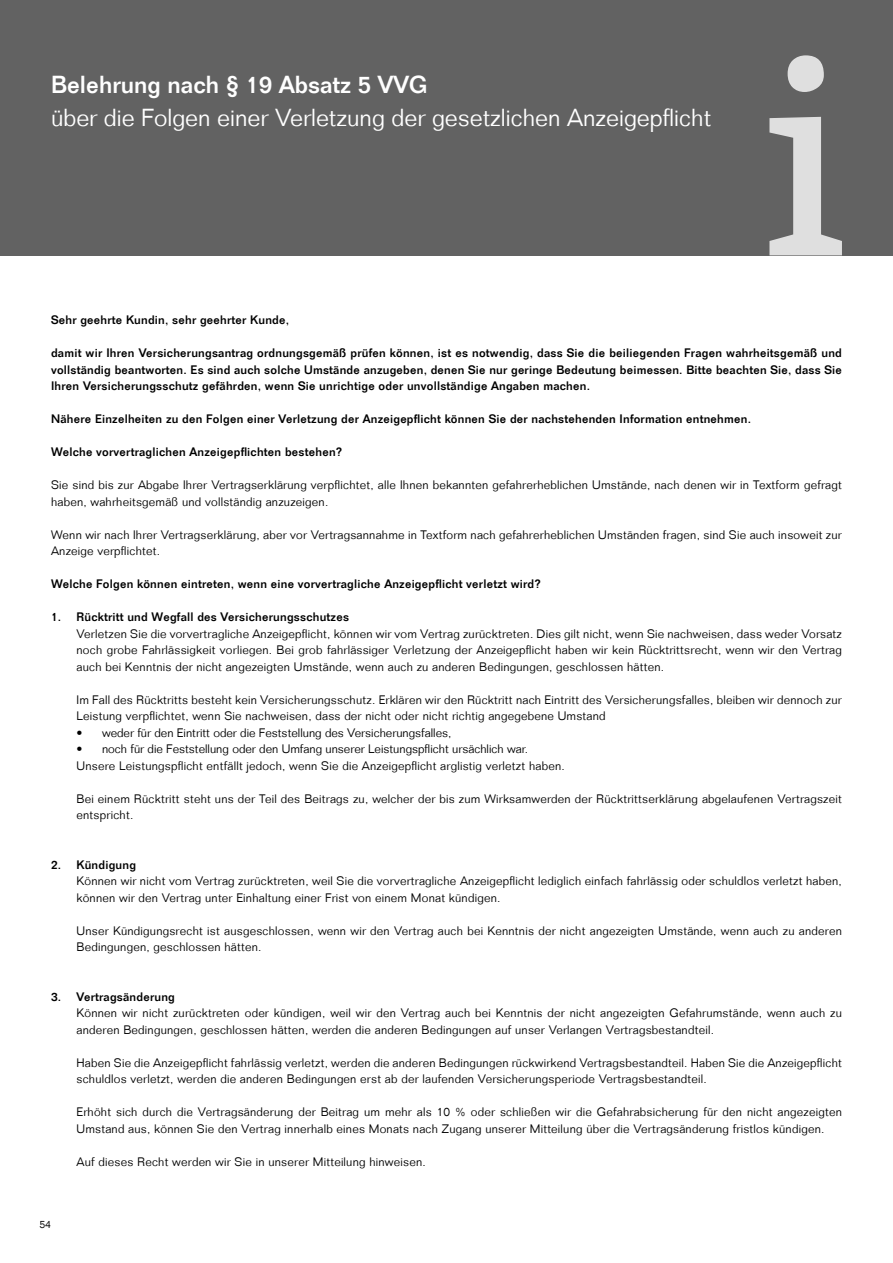
<style>
.page{position:relative;width:893px;height:1263px;background:#fff}
.page>*{position:absolute;margin:0;border:0;box-sizing:border-box;transform-origin:0 0}
.t1{font:300 24px "Folio LT";color:#fff}
.t2{font:500 24px "Folio LT";color:#fff}
.t3{font:300 12px/16.5px "Folio LT";letter-spacing:.02em;color:#000}
.t4{font:500 12px/16.5px "Folio LT";letter-spacing:.02em;color:#000;text-align:justify}
.t5{font:300 12px "Folio LT";color:#000}
.t6{font:300 10.5px "Folio LT";color:#000}
</style>
<div class="page">
<div style="left:0;top:0;width:893px;height:255px;background:#626262"></div>
<svg style="left:769px;top:55px;width:73px;height:200px"></svg>
<h1 class="t2" style="left:51px;top:70px;width:378px">Belehrung nach § 19 Absatz 5 VVG</h1>
<h1 class="t1" style="left:51px;top:103px;width:662px">über die Folgen einer Verletzung der gesetzlichen Anzeigepfl icht</h1>
<p class="t4" style="left:51px;top:312px;width:240px">Sehr geehrte Kundin, sehr geehrter Kunde,</p>
<p class="t4" style="left:51px;top:345px;width:792px">damit wir Ihren Versicherungsantrag ordnungsgemäß prüfen können, ist es notwendig, dass Sie die beiliegenden Fragen wahrheitsgemäß und vollständig beantworten. Es sind auch solche Umstände anzugeben, denen Sie nur geringe Bedeutung beimessen. Bitte beachten Sie, dass Sie Ihren Versicherungsschutz gefährden, wenn Sie unrichtige oder unvollständige Angaben machen.</p>
<p class="t4" style="left:51px;top:411px;width:701px">Nähere Einzelheiten zu den Folgen einer Verletzung der Anzeigepflicht können Sie der nachstehenden Information entnehmen.</p>
<p class="t4" style="left:51px;top:444px;width:293px">Welche vorvertraglichen Anzeigepflichten bestehen?</p>
<p class="t3" style="left:51px;top:477px;width:792px">Sie sind bis zur Abgabe Ihrer Vertragserklärung verpfl ichtet, alle Ihnen bekannten gefahrerheblichen Umstände, nach denen wir in Textform gefragt haben, wahrheitsgemäß und vollständig anzuzeigen.</p>
<p class="t3" style="left:51px;top:526px;width:792px">Wenn wir nach Ihrer Vertragserklärung, aber vor Vertragsannahme in Textform nach gefahrerheblichen Umständen fragen, sind Sie auch insoweit zur<br>Anzeige verpfl ichtet.</p>
<p class="t4" style="left:51px;top:576px;width:492px">Welche Folgen können eintreten, wenn eine vorvertragliche Anzeigepflicht verletzt wird?</p>
<p class="t4" style="left:51px;top:609px;width:299px">1. Rücktritt und Wegfall des Versicherungsschutzes</p>
<p class="t3" style="left:77px;top:625px;width:767px;text-align:justify">Verletzen Sie die vorvertragliche Anzeigepfl icht, können wir vom Vertrag zurücktreten. Dies gilt nicht, wenn Sie nachweisen, dass weder Vorsatz noch grobe Fahrlässigkeit vorliegen. Bei grob fahrlässiger Verletzung der Anzeigepfl icht haben wir kein Rücktrittsrecht, wenn wir den Vertrag auch bei Kenntnis der nicht angezeigten Umstände, wenn auch zu anderen Bedingungen, geschlossen hätten.</p>
<p class="t3" style="left:77px;top:691px;width:767px">Im Fall des Rücktritts besteht kein Versicherungsschutz. Erklären wir den Rücktritt nach Eintritt des Versicherungsfalles, bleiben wir dennoch zur<br>Leistung verpfl ichtet, wenn Sie nachweisen, dass der nicht oder nicht richtig angegebene Umstand</p>
<p class="t5" style="left:77px;top:725px;width:376px">• weder für den Eintritt oder die Feststellung des Versicherungsfalles,</p>
<p class="t3" style="left:77px;top:741px;width:490px">• noch für die Feststellung oder den Umfang unserer Leistungspfl icht ursächlich war.<br>Unsere Leistungspfl icht entfällt jedoch, wenn Sie die Anzeigepfl icht arglistig verletzt haben.</p>
<p class="t3" style="left:77px;top:790px;width:767px">Bei einem Rücktritt steht uns der Teil des Beitrags zu, welcher der bis zum Wirksamwerden der Rücktrittserklärung abgelaufenen Vertragszeit entspricht.</p>
<p class="t4" style="left:51px;top:856px;width:87px">2. Kündigung</p>
<p class="t3" style="left:77px;top:873px;width:767px">Können wir nicht vom Vertrag zurücktreten, weil Sie die vorvertragliche Anzeigepfl icht lediglich einfach fahrlässig oder schuldlos verletzt haben, können wir den Vertrag unter Einhaltung einer Frist von einem Monat kündigen.</p>
<p class="t3" style="left:77px;top:922px;width:767px">Unser Kündigungsrecht ist ausgeschlossen, wenn wir den Vertrag auch bei Kenntnis der nicht angezeigten Umstände, wenn auch zu anderen<br>Bedingungen, geschlossen hätten.</p>
<p class="t4" style="left:51px;top:988px;width:125px">3. Vertragsänderung</p>
<p class="t3" style="left:77px;top:1005px;width:767px">Können wir nicht zurücktreten oder kündigen, weil wir den Vertrag auch bei Kenntnis der nicht angezeigten Gefahrumstände, wenn auch zu anderen Bedingungen, geschlossen hätten, werden die anderen Bedingungen auf unser Verlangen Vertragsbestandteil.</p>
<p class="t3" style="left:77px;top:1054px;width:767px">Haben Sie die Anzeigepfl icht fahrlässig verletzt, werden die anderen Bedingungen rückwirkend Vertragsbestandteil. Haben Sie die Anzeigepfl icht schuldlos verletzt, werden die anderen Bedingungen erst ab der laufenden Versicherungsperiode Vertragsbestandteil.</p>
<p class="t3" style="left:77px;top:1104px;width:767px">Erhöht sich durch die Vertragsänderung der Beitrag um mehr als 10 % oder schließen wir die Gefahrabsicherung für den nicht angezeigten<br>Umstand aus, können Sie den Vertrag innerhalb eines Monats nach Zugang unserer Mitteilung über die Vertragsänderung fristlos kündigen.</p>
<p class="t3" style="left:77px;top:1153px;width:351px">Auf dieses Recht werden wir Sie in unserer Mitteilung hinweisen.</p>
<p class="t6" style="left:39px;top:1218px;width:13px">54</p>
</div>
